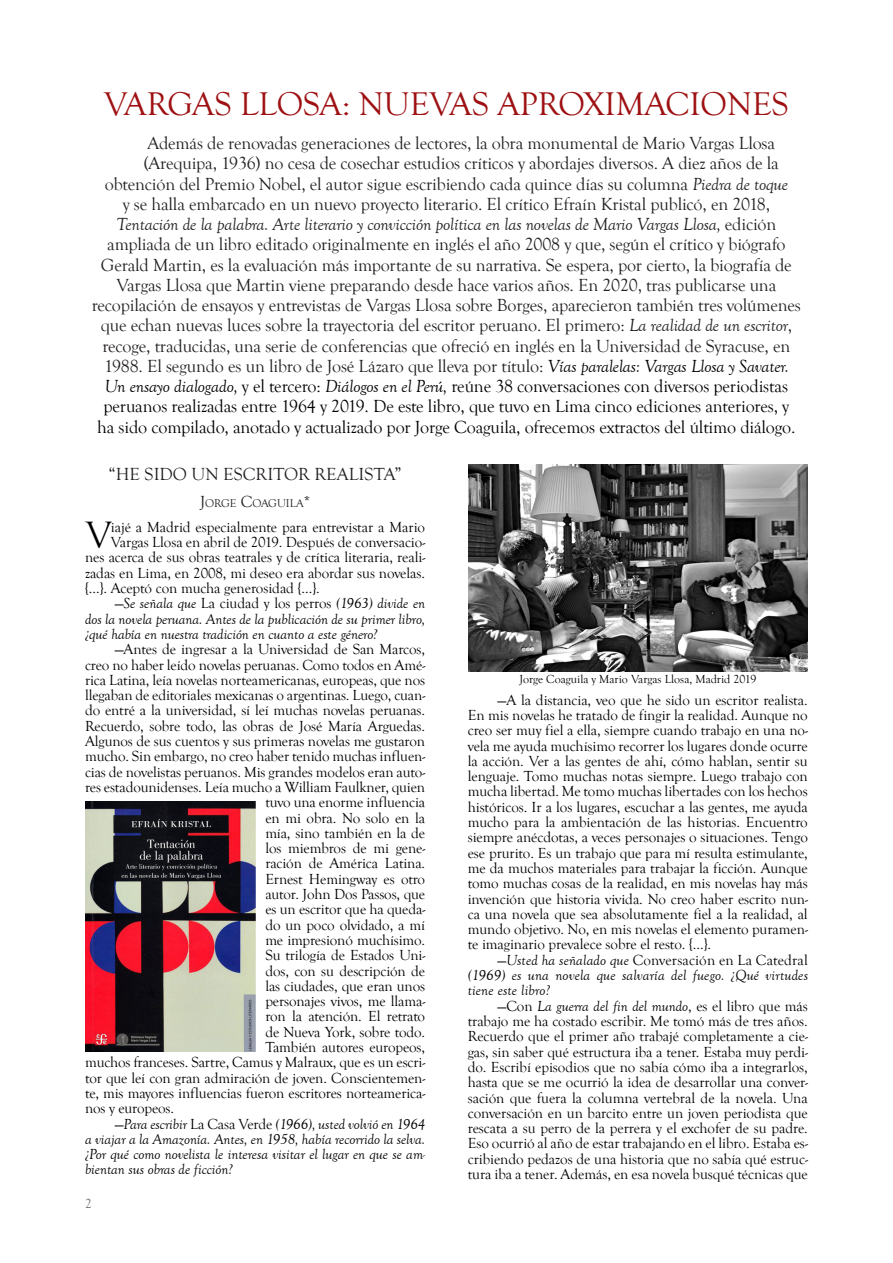
<style>
.page{position:relative;width:893px;height:1263px;background:#fff}
.page>*{position:absolute;margin:0;border:0;box-sizing:border-box;transform-origin:0 0}
.t1{font:37.65px "Goudy Old Style T";color:#000}
.t2{font:33.75px "Goudy Old Style T";color:#9e1012}
.t3{font:18px "Goudy Old Style T";letter-spacing:-.01em;color:#231f20}
.t4{font:18px "Goudy Old Style T";letter-spacing:-.01em;color:#000}
.t5{font:italic 18px "Goudy Old Style T";letter-spacing:-.01em;color:#231f20}
.t6{font:15px/15.3px "Goudy Old Style T";letter-spacing:-.01em;color:#000;text-align:justify}
.t7{font:italic 15px/15.3px "Goudy Old Style T";letter-spacing:-.005em;color:#000;text-align:justify}
.t8{font:13.5px "Goudy Old Style T";color:#6c6d70}
.t9{font:12px "Goudy Old Style T";color:#000}
.t10{font:11.55px "Goudy Old Style T";color:#231f20}
.s1{font-style:italic}
.s2{font-style:normal}
.s3{font-style:italic;color:#000}
.s4{font-size:16.5px}
</style>
<div class="page">
<img style="left:468px;top:465px;width:340px;height:206px">
<img style="left:86px;top:802px;width:169px;height:249px">
<p class="t2" style="left:104px;top:86px;width:686px">VARGAS LLOSA: NUEVAS APROXIMACIONES</p>
<p class="t3" style="left:147px;top:133px;width:629px">Además de renovadas generaciones de lectores, la obra monumental de Mario Vargas Llosa</p>
<p class="t3" style="left:144px;top:153px;width:637px">(Arequipa, 1936) no cesa de cosechar estudios críticos y abordajes diversos. A diez años de la</p>
<p class="t3" style="left:105px;top:174px;width:685px">obtención del Premio Nobel, el autor sigue escribiendo cada quince días su columna <span class="s1">Piedra de toque</span></p>
<p class="t3" style="left:123px;top:194px;width:649px">y se halla embarcado en un nuevo proyecto literario. El crítico Efraín Kristal publicó, en 2018,</p>
<p class="t5" style="left:117px;top:214px;width:661px">Tentación de la palabra. Arte literario y convicción política en las novelas de Mario Vargas Llosa, <span class="s2">edición</span></p>
<p class="t3" style="left:107px;top:234px;width:680px">ampliada de un libro editado originalmente en inglés el año 2008 y que, según el crítico y biógrafo</p>
<p class="t3" style="left:101px;top:255px;width:692px">Gerald Martin, es la evaluación más importante de su narrativa. Se espera, por cierto, la biografía de</p>
<p class="t3" style="left:116px;top:275px;width:661px">Vargas Llosa que Martin viene preparando desde hace varios años. En 2020, tras publicarse una</p>
<p class="t3" style="left:92px;top:295px;width:711px">recopilación de ensayos y entrevistas de Vargas Llosa sobre Borges, aparecieron también tres volúmenes</p>
<p class="t3" style="left:101px;top:315px;width:693px">que echan nuevas luces sobre la trayectoria del escritor peruano. El primero: <span class="s1">La realidad de un escritor</span>,</p>
<p class="t3" style="left:102px;top:336px;width:689px">recoge, traducidas, una serie de conferencias que ofreció en inglés en la Universidad de Syracuse, en</p>
<p class="t3" style="left:104px;top:356px;width:686px">1988. El segundo es un libro de José Lázaro que lleva por título: <span class="s3">Vías paralelas: Vargas Llosa y Savater.</span></p>
<p class="t4" style="left:105px;top:376px;width:685px"><span class="s1">Un ensayo dialogado,</span> y el tercero: <span class="s1">Diálogos en el Perú,</span> reúne 38 conversaciones con diversos periodistas</p>
<p class="t4" style="left:104px;top:396px;width:687px">peruanos realizadas entre 1964 y 2019. De este libro, que tuvo en Lima cinco ediciones anteriores, y</p>
<p class="t4" style="left:97px;top:417px;width:700px">ha sido compilado, anotado y actualizado por Jorge Coaguila, ofrecemos extractos del último diálogo.</p>
<p class="t3" style="left:109px;top:465px;width:295px">“HE SIDO UN ESCRITOR REALISTA”</p>
<p class="t10" style="left:200px;top:497px;width:112px"><span class="s4">J</span>ORGE <span class="s4">C</span>OAGUILA<span class="s4">*</span></p>
<p class="t1" style="left:86px;top:514px;width:27px">V</p>
<p class="t6" style="left:111px;top:519px;width:316px">iajé a Madrid especialmente para entrevistar a Mario</p>
<p class="t6" style="left:111px;top:535px;width:316px">Vargas Llosa en abril de 2019. Después de conversacio-</p>
<p class="t6" style="left:85px;top:550px;width:342px">nes acerca de sus obras teatrales y de crítica literaria, reali-</p>
<p class="t6" style="left:85px;top:565px;width:342px">zadas en Lima, en 2008, mi deseo era abordar sus novelas.</p>
<p class="t6" style="left:85px;top:581px;width:236px">{…}. Aceptó con mucha generosidad {…}.</p>
<p class="t7" style="left:85px;top:596px;width:342px;text-indent:30px"><span class="s2">—</span>Se señala que <span class="s2">La ciudad y los perros</span> (1963) divide en dos la novela peruana. Antes de la publicación de su primer libro, ¿qué había en nuestra tradición en cuanto a este género?</p>
<p class="t6" style="left:115px;top:642px;width:312px">—Antes de ingresar a la Universidad de San Marcos,</p>
<p class="t6" style="left:85px;top:657px;width:342px">creo no haber leído novelas peruanas. Como todos en Amé-</p>
<p class="t6" style="left:85px;top:672px;width:342px">rica Latina, leía novelas norteamericanas, europeas, que nos</p>
<p class="t6" style="left:85px;top:688px;width:342px">llegaban de editoriales mexicanas o argentinas. Luego, cuan-</p>
<p class="t6" style="left:85px;top:703px;width:342px">do entré a la universidad, sí leí muchas novelas peruanas.</p>
<p class="t6" style="left:85px;top:718px;width:342px">Recuerdo, sobre todo, las obras de José María Arguedas.</p>
<p class="t6" style="left:85px;top:734px;width:342px">Algunos de sus cuentos y sus primeras novelas me gustaron</p>
<p class="t6" style="left:85px;top:749px;width:342px">mucho. Sin embargo, no creo haber tenido muchas influen-</p>
<p class="t6" style="left:85px;top:764px;width:342px">cias de novelistas peruanos. Mis grandes modelos eran auto-</p>
<p class="t6" style="left:85px;top:780px;width:342px">res estadounidenses. Leía mucho a William Faulkner, quien</p>
<p class="t6" style="left:265px;top:795px;width:161px">tuvo una enorme influencia</p>
<p class="t6" style="left:265px;top:810px;width:161px">en mi obra. No solo en la</p>
<p class="t6" style="left:265px;top:825px;width:161px">mía, sino también en la de</p>
<p class="t6" style="left:265px;top:841px;width:161px">los miembros de mi gene-</p>
<p class="t6" style="left:265px;top:856px;width:161px">ración de América Latina.</p>
<p class="t6" style="left:265px;top:871px;width:161px">Ernest Hemingway es otro</p>
<p class="t6" style="left:265px;top:887px;width:161px">autor. John Dos Passos, que</p>
<p class="t6" style="left:265px;top:902px;width:161px">es un escritor que ha queda-</p>
<p class="t6" style="left:265px;top:917px;width:161px">do un poco olvidado, a mí</p>
<p class="t6" style="left:265px;top:933px;width:161px">me impresionó muchísimo.</p>
<p class="t6" style="left:265px;top:948px;width:161px">Su trilogía de Estados Uni-</p>
<p class="t6" style="left:265px;top:963px;width:161px">dos, con su descripción de</p>
<p class="t6" style="left:265px;top:978px;width:161px">las ciudades, que eran unos</p>
<p class="t6" style="left:265px;top:994px;width:161px">personajes vivos, me llama-</p>
<p class="t6" style="left:265px;top:1009px;width:161px">ron la atención. El retrato</p>
<p class="t6" style="left:265px;top:1024px;width:161px">de Nueva York, sobre todo.</p>
<p class="t6" style="left:265px;top:1040px;width:161px">También autores europeos,</p>
<p class="t6" style="left:85px;top:1055px;width:342px">muchos franceses. Sartre, Camus y Malraux, que es un escri-</p>
<p class="t6" style="left:85px;top:1070px;width:342px">tor que leí con gran admiración de joven. Conscientemen-</p>
<p class="t6" style="left:85px;top:1086px;width:342px">te, mis mayores influencias fueron escritores norteamerica-</p>
<p class="t6" style="left:85px;top:1101px;width:91px">nos y europeos.</p>
<p class="t7" style="left:85px;top:1116px;width:342px;text-indent:30px"><span class="s2">—</span>Para escribir <span class="s2">La Casa Verde</span> (1966), usted volvió en 1964 a viajar a la Amazonía. Antes, en 1958, había recorrido la selva. ¿Por qué como novelista le interesa visitar el lugar en que se am&shy;bientan sus obras de ficción?</p>
<p class="t9" style="left:519px;top:673px;width:238px">Jorge Coaguila y Mario Vargas Llosa, Madrid 2019</p>
<p class="t6" style="left:468px;top:692px;width:342px;text-indent:30px">—A la distancia, veo que he sido un escritor realista.<br>En mis novelas he tratado de fingir la realidad. Aunque no creo ser muy fiel a ella, siempre cuando trabajo en una no&shy;vela me ayuda muchísimo recorrer los lugares donde ocurre la acción. Ver a las gentes de ahí, cómo hablan, sentir su lenguaje. Tomo muchas notas siempre. Luego trabajo con mucha libertad. Me tomo muchas libertades con los hechos históricos. Ir a los lugares, escuchar a las gentes, me ayuda mucho para la ambientación de las historias. Encuentro siempre anécdotas, a veces personajes o situaciones. Tengo ese prurito. Es un trabajo que para mí resulta estimulante, me da muchos materiales para trabajar la ficción. Aunque tomo muchas cosas de la realidad, en mis novelas hay más invención que historia vivida. No creo haber escrito nun&shy;ca una novela que sea absolutamente fiel a la realidad, al mundo objetivo. No, en mis novelas el elemento puramen&shy;te imaginario prevalece sobre el resto. {…}.</p>
<p class="t7" style="left:468px;top:952px;width:342px;text-indent:30px"><span class="s2">—</span>Usted ha señalado que <span class="s2">Conversación en La Catedral </span>(1969) es una novela que salvaría del fuego. ¿Qué virtudes tiene este libro?</p>
<p class="t6" style="left:468px;top:998px;width:342px;text-indent:30px">—Con <span class="s1">La guerra del fin del mundo</span>, es el libro que más trabajo me ha costado escribir. Me tomó más de tres años.<br>Recuerdo que el primer año trabajé completamente a cie&shy;gas, sin saber qué estructura iba a tener. Estaba muy perdi&shy;do. Escribí episodios que no sabía cómo iba a integrarlos, hasta que se me ocurrió la idea de desarrollar una conver&shy;sación que fuera la columna vertebral de la novela. Una conversación en un barcito entre un joven periodista que rescata a su perro de la perrera y el exchofer de su padre.<br>Eso ocurrió al año de estar trabajando en el libro. Estaba es&shy;cribiendo pedazos de una historia que no sabía qué estruc&shy;tura iba a tener. Además, en esa novela busqué técnicas que</p>
<p class="t8" style="left:85px;top:1196px;width:8px">2</p>
</div>
